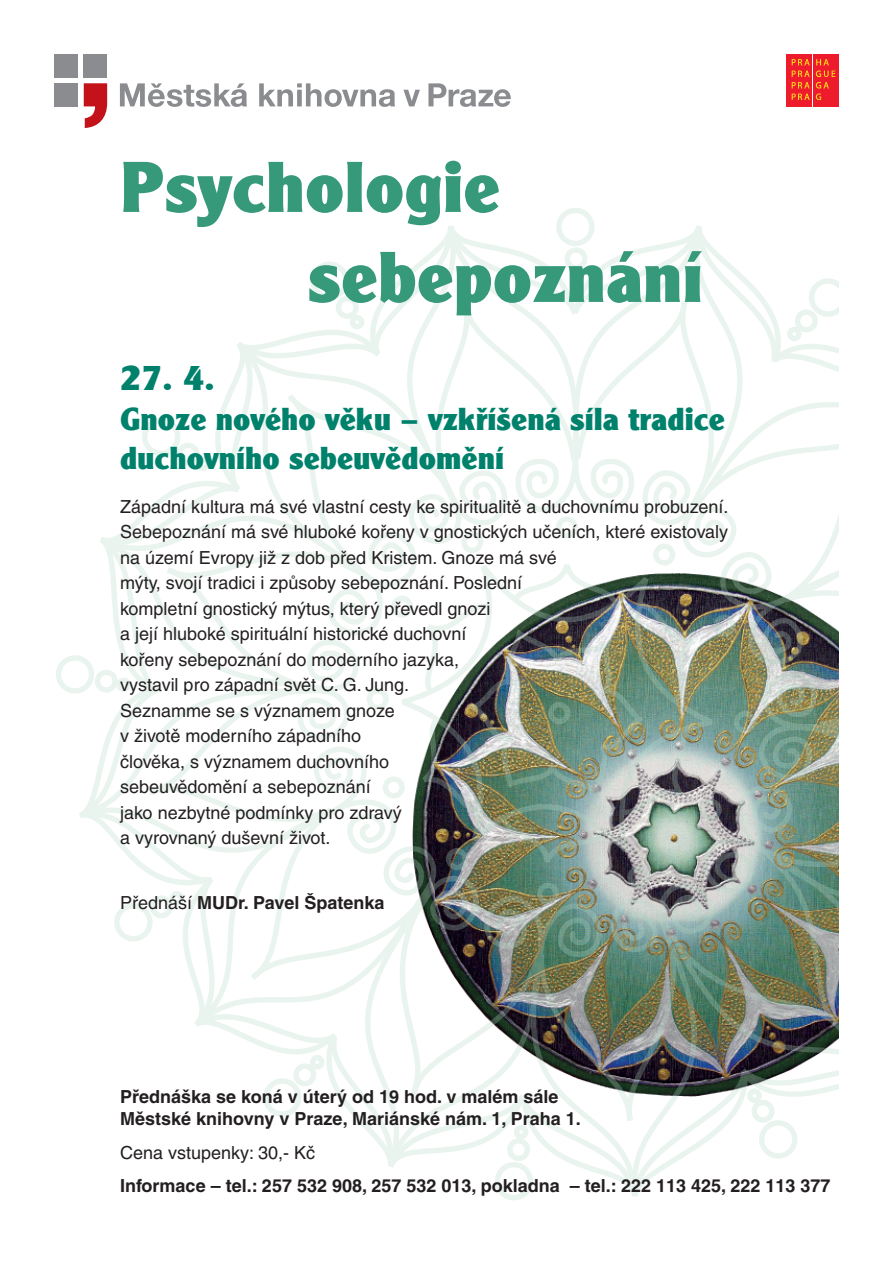
<style>
.page{position:relative;width:893px;height:1263px;background:#fff}
.page>*{position:absolute;margin:0;border:0;box-sizing:border-box;transform-origin:0 0}
.t1{font:700 75px/90px "Clearface Gothic Extra Bold EE Extra";color:#36997a}
.t2{font:700 37.5px "Clearface Gothic Extra Bold EE Extra";color:#00816c}
.t3{font:700 33px/39.6px "Clearface Gothic Extra Bold EE Extra";color:#00816c}
.t4{font:18px/25.5px "Helvetica CE";color:#231f20}
.t5{font:700 18px/21.6px "Helvetica CE";color:#231f20}
.s1{font-weight:400}
</style>
<div class="page">
<svg style="left:84px;top:83px;width:23px;height:45px"></svg>
<div style="left:84px;top:54px;width:23px;height:23px;background:#8a8c8f"></div>
<div style="left:54px;top:54px;width:23px;height:23px;background:#8a8c8f"></div>
<div style="left:54px;top:83px;width:23px;height:23px;background:#8a8c8f"></div>
<svg style="left:259px;top:83px;width:136px;height:24px"></svg>
<svg style="left:403px;top:90px;width:17px;height:16px"></svg>
<svg style="left:428px;top:83px;width:83px;height:24px"></svg>
<svg style="left:120px;top:83px;width:127px;height:24px"></svg>
<div style="left:787px;top:54px;width:25px;height:52px;background:#ee1b2c"></div>
<div style="left:813px;top:54px;width:26px;height:52px;background:#ee1b2c"></div>
<svg style="left:792px;top:59px;width:18px;height:6px"></svg>
<svg style="left:816px;top:59px;width:13px;height:6px"></svg>
<svg style="left:792px;top:71px;width:18px;height:29px"></svg>
<svg style="left:816px;top:71px;width:19px;height:29px"></svg>
<img style="left:56px;top:208px;width:783px;height:992px">
<h1 class="t1" style="left:308px;top:147px;width:397px;text-indent:-188px">Psychologie sebepoznání</h1>
<h2 class="t2" style="left:120px;top:357px;width:96px">27. 4.</h2>
<h3 class="t3" style="left:120px;top:401px;width:606px">Gnoze nového vìku – vzkøíšená síla tradice duchovního sebeuvìdomìní</h3>
<p class="t4" style="left:120px;top:493px;width:610px">Západní kultura má své vlastní cesty ke spiritualitě a duchovnímu probuzení.<br>Sebepoznání má své hluboké kořeny v gnostických učeních, které existovaly na území Evropy již z dob před Kristem. Gnoze má své<br>mýty, svojí tradici i způsoby sebepoznání. Poslední<br>kompletní gnostický mýtus, který převedl gnozi<br>a její hluboké spirituální historické duchovní<br>kořeny sebepoznání do moderního jazyka,<br>vystavil pro západní svět C. G. Jung.<br>Seznamme se s významem gnoze<br>v životě moderního západního<br>člověka, s významem duchovního<br>sebeuvědomění a sebepoznání<br>jako nezbytné podmínky pro zdravý<br>a vyrovnaný duševní život.</p>
<p class="t5" style="left:120px;top:892px;width:266px"><span class="s1">Přednáší</span> MUDr. Pavel Špatenka</p>
<p class="t5" style="left:120px;top:1086px;width:462px">Přednáška se koná v úterý od 19 hod. v malém sále<br>Městské knihovny v Praze, Mariánské nám. 1, Praha 1.</p>
<p class="t4" style="left:120px;top:1139px;width:197px">Cena vstupenky: 30,- Kč</p>
<p class="t5" style="left:120px;top:1175px;width:712px">Informace – tel.: 257 532 908, 257 532 013, pokladna – tel.: 222 113 425, 222 113 377</p>
</div>
